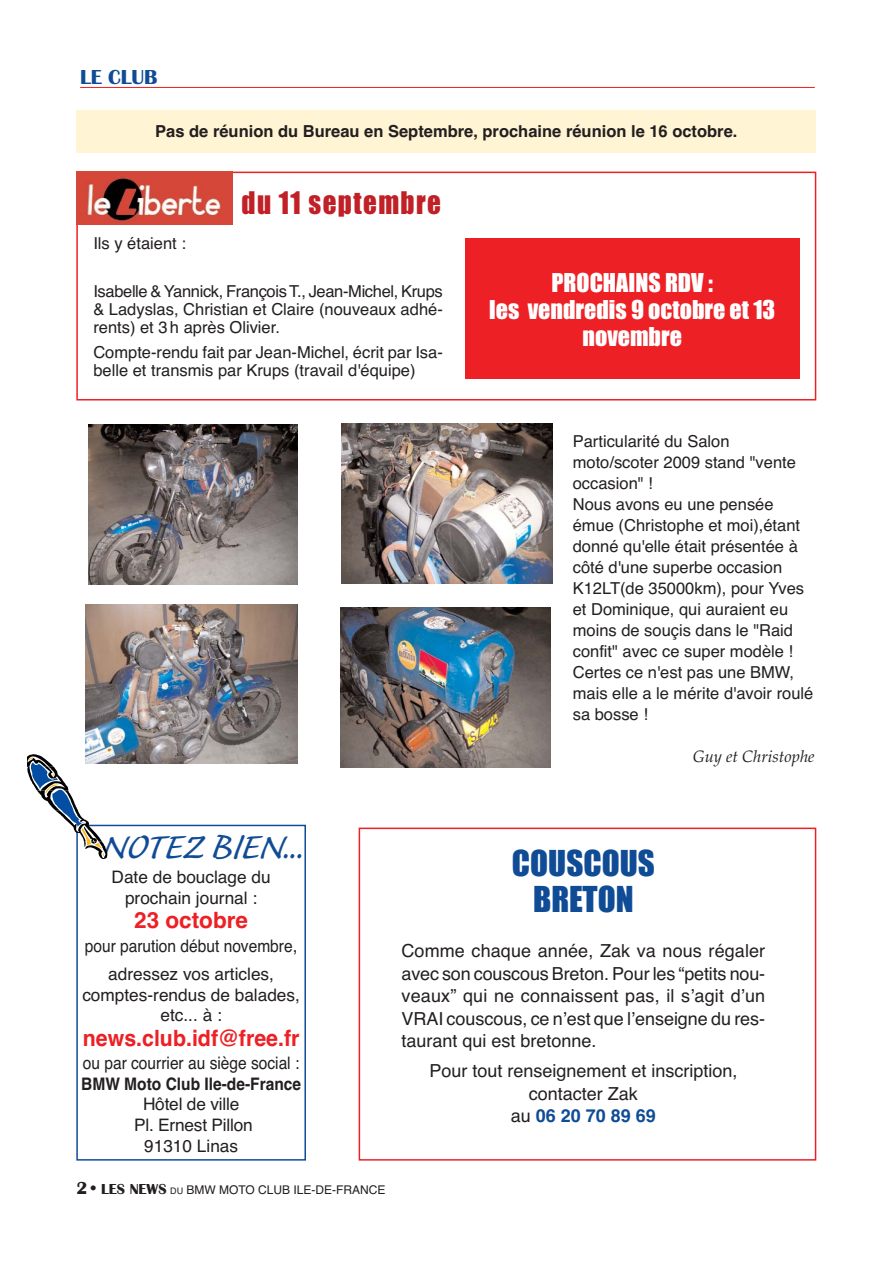
<style>
.page{position:relative;width:893px;height:1263px;background:#fff}
.page>*{position:absolute;margin:0;border:0;box-sizing:border-box;transform-origin:0 0}
.t1{font:45px "Caliban";color:#104c95}
.t2{font:33px/36px "Impact";color:#104c95;text-align:center}
.t3{font:28.8px "Impact";letter-spacing:.055em;color:#c02026;scale:.94 1}
.t4{font:24px/27px "Impact";color:#fff;text-align:center}
.t5{font:700 22.5px "Helvetica";color:#ed2025;scale:.95 1}
.t6{font:700 22.5px "Helvetica";color:#ed2025}
.t7{font:700 21px "Britannic";color:#104c95}
.t8{font:18px/22.5px "Helvetica";color:#231f20;text-align:justify}
.t9{font:17.25px/20.7px "Helvetica";color:#231f20;text-align:center}
.t10{font:17.25px/28.3px "Helvetica";color:#231f20;text-align:center;scale:.9 1}
.t11{font:700 17.25px "Helvetica";color:#231f20;scale:.9 1}
.t12{font:16.5px/21px "Helvetica";color:#231f20}
.t13{font:700 16.5px "Helvetica";color:#231f20}
.t14{font:italic 16.5px "Palatino";color:#231f20}
.t15{font:12px "Helvetica";color:#231f20}
.s1{font-family:"Britannic";font-weight:700;font-size:18px}
.s2{font-family:"Britannic";font-weight:700;font-size:15px}
.s3{font-size:9px}
.s4{font-weight:700;color:#104c95}
</style>
<div class="page">
<div style="left:359px;top:828px;width:457px;height:333px;border:2px solid #ed2025"></div>
<div style="left:76px;top:110px;width:740px;height:43px;background:#fff4d3"></div>
<div style="left:76px;top:825px;width:230px;height:336px;border:2px solid #104c95"></div>
<div style="left:76px;top:172px;width:740px;height:229px;border:2px solid #ed2025"></div>
<img style="left:76px;top:172px;width:157px;height:52px">
<div style="left:465px;top:238px;width:334px;height:140px;background:#ed2025"></div>
<hr style="left:80px;top:87px;width:735px;height:1px;background:#ed2025">
<svg style="left:27px;top:754px;width:80px;height:105px"></svg>
<img style="left:342px;top:424px;width:211px;height:159px">
<img style="left:88px;top:425px;width:210px;height:159px">
<div style="left:76px;top:604px;width:231px;height:159px;background:#fff"></div>
<img style="left:85px;top:604px;width:213px;height:159px">
<img style="left:340px;top:608px;width:211px;height:159px">
<p class="t7" style="left:80px;top:69px;width:79px">LE CLUB</p>
<p class="t13" style="left:155px;top:126px;width:584px">Pas de réunion du Bureau en Septembre, prochaine réunion le 16 octobre.</p>
<h3 class="t3" style="left:242px;top:194px;width:214px">du 11 septembre</h3>
<p class="t12" style="left:93px;top:234px;width:94px">Ils y étaient :</p>
<p class="t12" style="left:93px;top:284px;width:351px;line-height:18px;text-align:justify">Isabelle &amp; Yannick, François T., Jean-Michel, Krups &amp; Ladyslas, Christian et Claire (nouveaux adhé&shy;rents) et 3 h après Olivier.</p>
<p class="t12" style="left:93px;top:345px;width:351px;line-height:18px">Compte-rendu fait par Jean-Michel, écrit par Isa&shy;belle et transmis par Krups (travail d'équipe)</p>
<h3 class="t4" style="left:489px;top:270px;width:288px">PROCHAINS RDV :<br>les vendredis 9 octobre et 13 novembre</h3>
<p class="t12" style="left:573px;top:432px;width:242px">Particularité du Salon moto/scoter 2009 stand "vente occasion" !<br>Nous avons eu une pensée émue (Christophe et moi),étant donné qu'elle était présentée à côté d'une superbe occasion<br>K12LT(de 35000km), pour Yves et Dominique, qui auraient eu moins de souçis dans le "Raid confit" avec ce super modèle !<br>Certes ce n'est pas une BMW, mais elle a le mérite d'avoir roulé sa bosse !</p>
<p class="t14" style="left:693px;top:750px;width:123px">Guy et Christophe</p>
<h1 class="t1" style="left:102px;top:830px;width:203px">NOTEZ BIEN...</h1>
<p class="t9" style="left:112px;top:868px;width:161px">Date de bouclage du prochain journal :</p>
<h3 class="t6" style="left:134px;top:912px;width:115px">23 octobre</h3>
<p class="t10" style="left:85px;top:933px;width:238px">pour parution début novembre, adressez vos articles,</p>
<p class="t9" style="left:82px;top:986px;width:219px">comptes-rendus de balades, etc... à :</p>
<h3 class="t5" style="left:83px;top:1030px;width:230px">news.club.idf@free.fr</h3>
<p class="t10" style="left:83px;top:1050px;width:242px">ou par courrier au siège social :</p>
<p class="t11" style="left:81px;top:1077px;width:246px">BMW Moto Club Ile-de-France</p>
<p class="t9" style="left:134px;top:1096px;width:120px">Hôtel de ville<br>Pl. Ernest Pillon<br>91310 Linas</p>
<p class="t15" style="left:76px;top:1185px;width:311px"><span class="s1">2 •</span> <span class="s2">LES NEWS</span> <span class="s3">DU</span> BMW MOTO CLUB ILE-DE-FRANCE</p>
<h2 class="t2" style="left:512px;top:848px;width:144px">COUSCOUS<br>BRETON</h2>
<p class="t8" style="left:401px;top:941px;width:365px">Comme chaque année, Zak va nous régaler avec son couscous Breton. Pour les “petits nou&shy;veaux” qui ne connaissent pas, il s’agit d’un VRAI couscous, ce n’est que l’enseigne du res&shy;taurant qui est bretonne.</p>
<p class="t8" style="left:429px;top:1061px;width:310px;text-align:center">Pour tout renseignement et inscription, contacter Zak<br>au <span class="s4">06 20 70 89 69</span></p>
</div>
